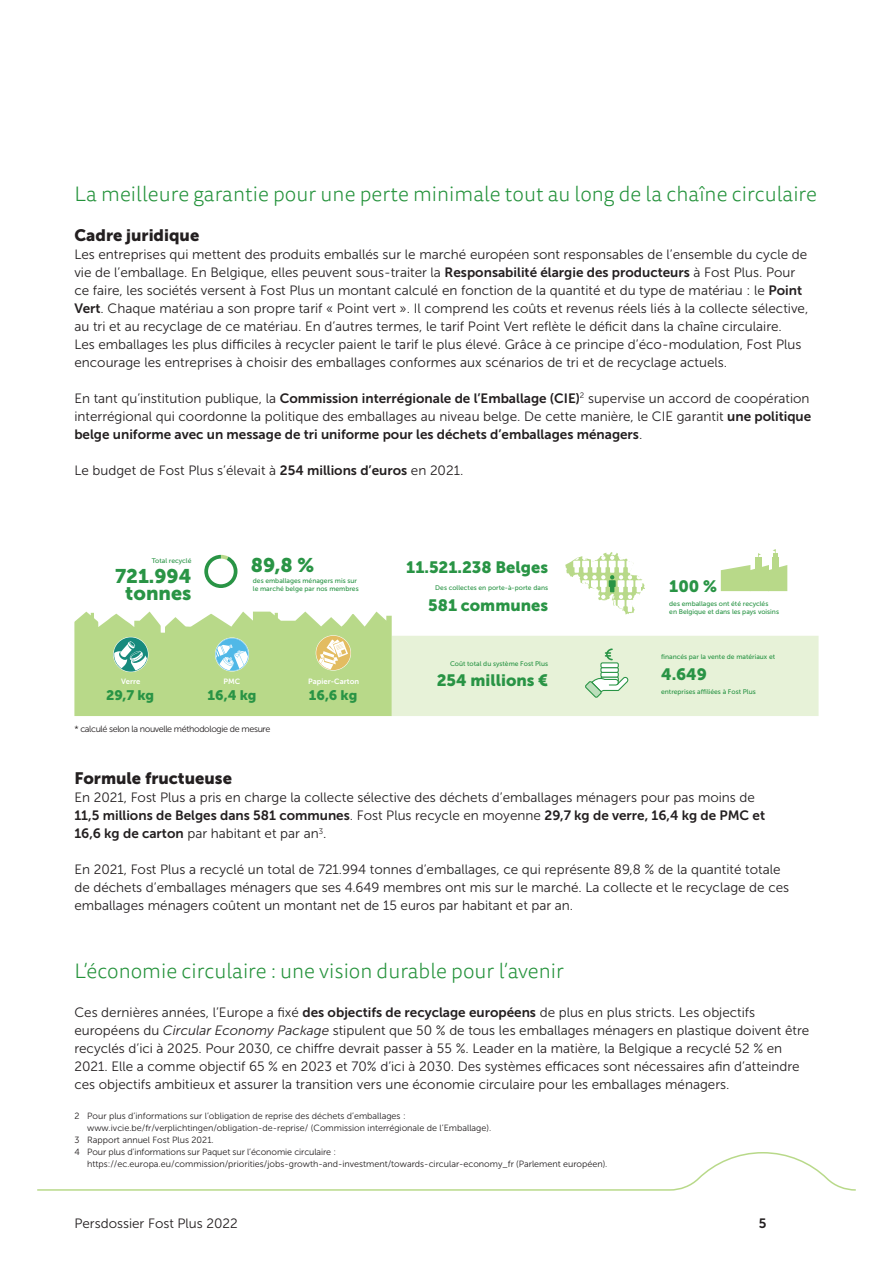
<style>
.page{position:relative;width:893px;height:1263px;background:#fff}
.page>*{position:absolute;margin:0;border:0;box-sizing:border-box;transform-origin:0 0}
.t1{font:300 21px "Tisa Sans Pro";color:#24923b}
.t2{font:19.65px/16.4px "Museo Sans 900";color:#299445;text-align:center}
.t3{font:16.5px "Museo Sans 900";color:#231f20}
.t4{font:16.35px "Museo Sans 900";color:#299445}
.t5{font:13.8px "Museo Sans 900";letter-spacing:-.005em;color:#299445}
.t6{font:13.5px/18px "Museo Sans 300";color:#231f20}
.t7{font:13.5px "Museo Sans 700";color:#231f20}
.t8{font:9px "Museo Sans 300";color:#231f20}
.t9{font:9px "Museo Sans 300";letter-spacing:-.04em;color:#231f20}
.t10{font:7.65px "Museo Sans 700";color:#fff}
.t11{font:6.75px/8.1px "Museo Sans 500";color:#299445}
.s1{font-family:"Museo Sans 700"}
.s2{font-family:"Museo Sans 300"}
.s3{font-style:italic}
</style>
<div class="page">
<svg style="left:37px;top:1152px;width:819px;height:39px"></svg>
<div style="left:392px;top:636px;width:427px;height:80px;background:#e7f2d8"></div>
<svg style="left:204px;top:555px;width:33px;height:33px"></svg>
<div style="left:208px;top:559px;width:26px;height:25px;background:#fff;border-radius:50%"></div>
<svg style="left:74px;top:611px;width:318px;height:105px;background:#bcdb97"></svg>
<div style="left:601px;top:667px;width:17px;height:5px;background:#fff;border-radius:2px"></div>
<div style="left:600px;top:667px;width:19px;height:6px;border:1px solid #299445;border-radius:2px"></div>
<div style="left:601px;top:663px;width:17px;height:5px;background:#fff;border-radius:2px"></div>
<div style="left:600px;top:662px;width:19px;height:6px;border:1px solid #299445;border-radius:2px"></div>
<svg style="left:585px;top:670px;width:44px;height:28px"></svg>
<svg style="left:605px;top:648px;width:8px;height:13px"></svg>
<svg style="left:565px;top:552px;width:80px;height:62px"></svg>
<svg style="left:721px;top:549px;width:66px;height:42px"></svg>
<h1 class="t1" style="left:74px;top:181px;width:744px">La meilleure garantie pour une perte minimale tout au long de la chaîne circulaire</h1>
<p class="t3" style="left:74px;top:225px;width:126px">Cadre juridique</p>
<p class="t6" style="left:74px;top:245px;width:735px">Les entreprises qui mettent des produits emballés sur le marché européen sont responsables de l’ensemble du cycle de vie de l’emballage. En Belgique, elles peuvent sous-traiter la <span class="s1">Responsabilité élargie des producteurs</span> à Fost Plus. Pour ce faire, les sociétés versent à Fost Plus un montant calculé en fonction de la quantité et du type de matériau : le <span class="s1">Point Vert</span>. Chaque matériau a son propre tarif « Point vert ». Il comprend les coûts et revenus réels liés à la collecte sélective, au tri et au recyclage de ce matériau. En d’autres termes, le tarif Point Vert reflète le déficit dans la chaîne circulaire.<br>Les emballages les plus difficiles à recycler paient le tarif le plus élevé. Grâce à ce principe d’éco-modulation, Fost Plus encourage les entreprises à choisir des emballages conformes aux scénarios de tri et de recyclage actuels.</p>
<p class="t6" style="left:74px;top:389px;width:738px">En tant qu’institution publique, la <span class="s1">Commission interrégionale de l’Emballage (CIE)</span><sup>2</sup> supervise un accord de coopération interrégional qui coordonne la politique des emballages au niveau belge. De cette manière, le CIE garantit <span class="s1">une politique</span></p>
<p class="t7" style="left:74px;top:426px;width:569px">belge uniforme avec un message de tri uniforme pour les déchets d’emballages ménagers<span class="s2">.</span></p>
<p class="t6" style="left:74px;top:461px;width:390px">Le budget de Fost Plus s’élevait à <span class="s1">254 millions d’euros</span> en 2021.</p>
<p class="t11" style="left:152px;top:557px;width:41px">Total recyclé</p>
<h2 class="t2" style="left:251px;top:557px;width:65px">89,8 %</h2>
<h2 class="t2" style="left:115px;top:568px;width:78px">721.994 tonnes</h2>
<p class="t11" style="left:253px;top:577px;width:107px">des emballages ménagers mis sur le marché belge par nos membres</p>
<p class="t10" style="left:121px;top:677px;width:21px">Verre</p>
<p class="t10" style="left:224px;top:677px;width:18px">PMC</p>
<p class="t10" style="left:308px;top:677px;width:52px">Papier-Carton</p>
<p class="t5" style="left:106px;top:687px;width:50px">29,7 kg</p>
<p class="t5" style="left:208px;top:687px;width:50px">16,4 kg</p>
<p class="t5" style="left:309px;top:687px;width:50px">16,6 kg</p>
<p class="t9" style="left:74px;top:724px;width:197px">* calculé selon la nouvelle méthodologie de mesure</p>
<p class="t4" style="left:406px;top:558px;width:143px">11.521.238 Belges</p>
<p class="t11" style="left:435px;top:584px;width:114px">Des collectes en porte-à-porte dans</p>
<p class="t4" style="left:428px;top:595px;width:121px">581 communes</p>
<p class="t11" style="left:450px;top:659px;width:100px">Coût total du système Fost Plus</p>
<p class="t4" style="left:437px;top:671px;width:113px">254 millions €</p>
<p class="t4" style="left:669px;top:577px;width:49px">100 %</p>
<p class="t11" style="left:669px;top:599px;width:111px">des emballages ont été recyclés<br>en Belgique et dans les pays voisins</p>
<p class="t11" style="left:661px;top:652px;width:116px">financés par la vente de matériaux et</p>
<p class="t11" style="left:661px;top:687px;width:96px">entreprises a-liées à Fost Plus</p>
<p class="t4" style="left:661px;top:665px;width:47px">4.649</p>
<p class="t3" style="left:74px;top:769px;width:159px">Formule fructueuse</p>
<p class="t6" style="left:74px;top:789px;width:682px">En 2021, Fost Plus a pris en charge la collecte sélective des déchets d’emballages ménagers pour pas moins de</p>
<p class="t7" style="left:74px;top:808px;width:692px">11,5 millions de Belges dans 581 communes<span class="s2">. Fost Plus recycle en moyenne</span> 29,7 kg de verre, 16,4 kg de PMC et</p>
<p class="t6" style="left:74px;top:825px;width:254px"><span class="s1">16,6 kg de carton</span> par habitant et par an<sup>3</sup>.</p>
<p class="t6" style="left:74px;top:861px;width:716px">En 2021, Fost Plus a recyclé un total de 721.994 tonnes d’emballages, ce qui représente 89,8 % de la quantité totale de déchets d’emballages ménagers que ses 4.649 membres ont mis sur le marché. La collecte et le recyclage de ces emballages ménagers coûtent un montant net de 15 euros par habitant et par an.</p>
<h1 class="t1" style="left:74px;top:957px;width:491px">L’économie circulaire : une vision durable pour l’avenir</h1>
<p class="t6" style="left:74px;top:1004px;width:736px">Ces dernières années, l’Europe a fixé <span class="s1">des objectifs de recyclage européens</span> de plus en plus stricts. Les objectifs européens du <span class="s3">Circular Economy Package</span> stipulent que 50 % de tous les emballages ménagers en plastique doivent être recyclés d’ici à 2025. Pour 2030, ce chiffre devrait passer à 55 %. Leader en la matière, la Belgique a recyclé 52 % en 2021. Elle a comme objectif 65 % en 2023 et 70% d’ici à 2030. Des systèmes efficaces sont nécessaires afin d’atteindre ces objectifs ambitieux et assurer la transition vers une économie circulaire pour les emballages ménagers.</p>
<p class="t8" style="left:74px;top:1111px;width:333px">2 Pour plus d’informations sur l’obligation de reprise des déchets d’emballages :</p>
<p class="t8" style="left:87px;top:1123px;width:406px">www.ivcie.be/fr/verplichtingen/obligation-de-reprise/ (Commission interrégionale de l’Emballage).</p>
<p class="t8" style="left:74px;top:1135px;width:141px">3 Rapport annuel Fost Plus 2021.</p>
<p class="t8" style="left:74px;top:1147px;width:263px">4 Pour plus d’informations sur Paquet sur l’économie circulaire :</p>
<p class="t8" style="left:87px;top:1159px;width:522px">https://ec.europa.eu/commission/priorities/jobs-growth-and-investment/towards-circular-economy_fr (Parlement européen).</p>
<p class="t6" style="left:74px;top:1214px;width:165px">Persdossier Fost Plus 2022</p>
<p class="t7" style="left:759px;top:1216px;width:9px">5</p>
</div>
